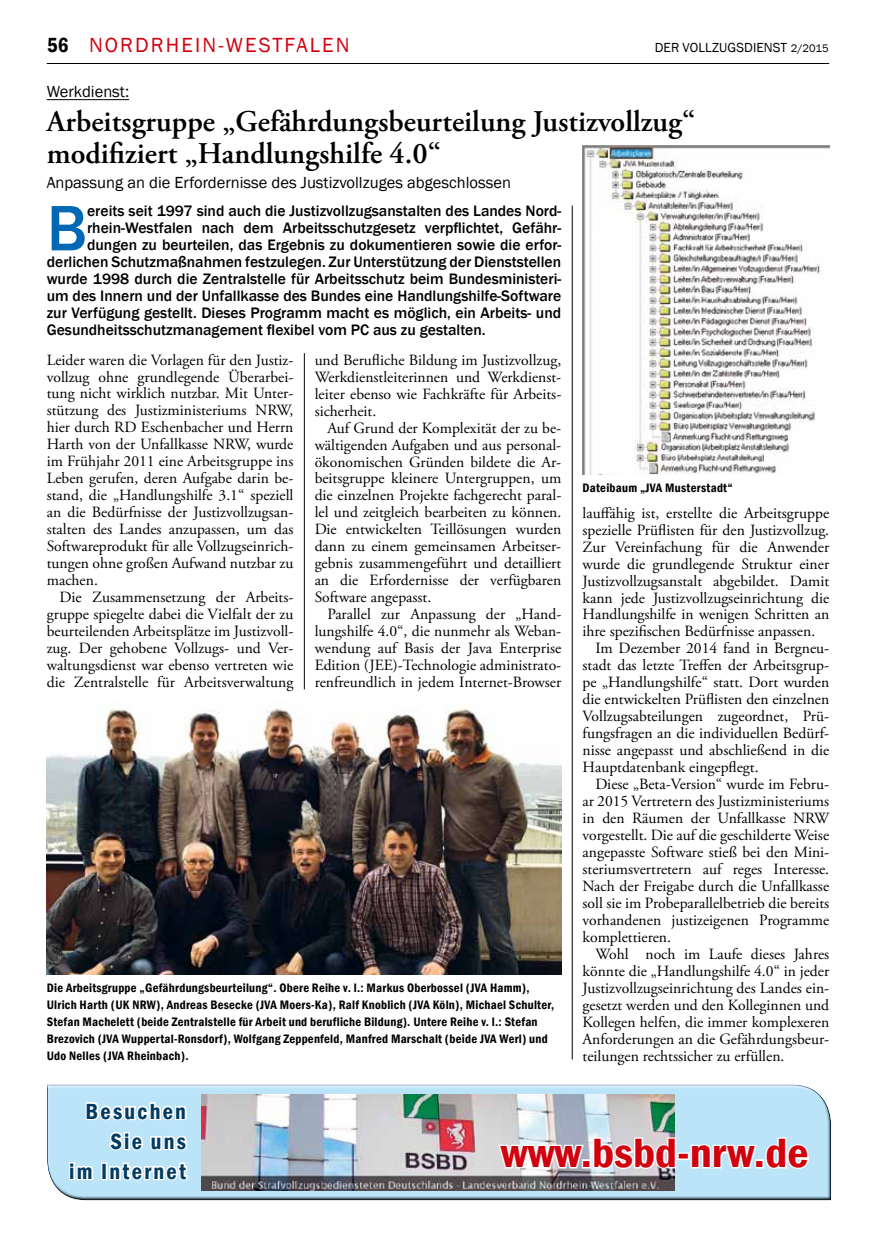
<style>
.page{position:relative;width:876px;height:1251px;background:#fff}
.page>*{position:absolute;margin:0;border:0;box-sizing:border-box;transform-origin:0 0}
.t1{font:500 66.45px "Franklin Gothic";color:#0068b5}
.t2{font:600 condensed 42px "Franklin Gothic";color:#d1010e;scale:1.1 1}
.t3{font:600 30px/31.5px "Adobe Garamond Pro";color:#000}
.t4{font:600 condensed 22.5px/30px "Franklin Gothic";letter-spacing:.1em;color:#023b62;text-align:right}
.t5{font:21px "Franklin Gothic";letter-spacing:.1em;color:#d1010e}
.t6{font:16.5px "Franklin Gothic";color:#000}
.t7{font:15.6px "Adobe Garamond Pro";color:#000}
.t8{font:500 15.6px "Franklin Gothic";color:#000}
.t9{font:13.5px "Franklin Gothic";letter-spacing:.005em;color:#000}
.t10{font:600 condensed 12.6px/17px "Franklin Gothic";letter-spacing:.02em;color:#000}
.s1{font-weight:600;font-stretch:condensed;color:#000}
.s2{font-size:11.25px}
</style>
<div class="page">
<hr style="left:47px;top:63px;width:782px;height:1px;background:#000">
<hr style="left:572px;top:205px;width:1px;height:854px;background:#000">
<hr style="left:304px;top:353px;width:1px;height:336px;background:#000">
<hr style="left:47px;top:99px;width:82px;height:1px;background:#000">
<div style="left:46px;top:1082px;width:782px;height:100px;background:#fff;opacity:.75"></div>
<div style="left:48px;top:1094px;width:784px;height:107px;background:#000;opacity:.75"></div>
<img style="left:201px;top:1094px;width:474px;height:96px">
<svg style="left:84px;top:1099px;width:104px;height:23px"></svg>
<svg style="left:107px;top:1130px;width:82px;height:22px"></svg>
<svg style="left:69px;top:1161px;width:26px;height:21px"></svg>
<div style="left:101px;top:1161px;width:6px;height:18px;border:3px solid #fff"></div>
<svg style="left:108px;top:1160px;width:81px;height:33px"></svg>
<svg style="left:497px;top:1137px;width:89px;height:36px"></svg>
<div style="left:582px;top:1158px;width:9px;height:10px;border:3px solid #fff"></div>
<svg style="left:592px;top:1135px;width:86px;height:35px"></svg>
<div style="left:677px;top:1152px;width:13px;height:7px;border:3px solid #fff"></div>
<svg style="left:689px;top:1135px;width:122px;height:38px"></svg>
<img style="left:583px;top:145px;width:246px;height:329px">
<img style="left:47px;top:708px;width:514px;height:266px">
<p class="t5" style="left:47px;top:32px;width:304px"><span class="s1">56</span> NORDRHEIN-WESTFALEN</p>
<p class="t9" style="left:655px;top:40px;width:175px">DER VOLLZUGSDIENST <span class="s2">2/2015</span></p>
<p class="t6" style="left:47px;top:81px;width:84px">Werkdienst:</p>
<p class="t3" style="left:47px;top:106px;width:650px">Arbeitsgruppe „Gefährdungsbeurteilung Justizvollzug“ modifiziert „Handlungshilfe 4.0“</p>
<p class="t6" style="left:47px;top:172px;width:466px">Anpassung an die Erfordernisse des Justizvollzuges abgeschlossen</p>
<p class="t1" style="left:47px;top:187px;width:42px">B</p>
<p class="t8" style="left:87px;top:201px;width:476px">ereits seit 1997 sind auch die Justizvollzugsanstalten des Landes Nord-</p>
<p class="t8" style="left:87px;top:218px;width:476px">rhein-Westfalen nach dem Arbeitsschutzgesetz verpflichtet, Gefähr-</p>
<p class="t8" style="left:87px;top:235px;width:476px">dungen zu beurteilen, das Ergebnis zu dokumentieren sowie die erfor-</p>
<p class="t8" style="left:47px;top:252px;width:516px">derlichen Schutzmaßnahmen festzulegen. Zur Unterstützung der Dienststellen</p>
<p class="t8" style="left:47px;top:269px;width:516px">wurde 1998 durch die Zentralstelle für Arbeitsschutz beim Bundesministeri-</p>
<p class="t8" style="left:47px;top:286px;width:516px">um des Innern und der Unfallkasse des Bundes eine Handlungshilfe-Software</p>
<p class="t8" style="left:47px;top:303px;width:516px">zur Verfügung gestellt. Dieses Programm macht es möglich, ein Arbeits- und</p>
<p class="t8" style="left:47px;top:320px;width:440px">Gesundheitsschutzmanagement flexibel vom PC aus zu gestalten.</p>
<p class="t7" style="left:47px;top:350px;width:248px">Leider waren die Vorlagen für den Justiz-</p>
<p class="t7" style="left:47px;top:367px;width:248px">vollzug ohne grundlegende Überarbei-</p>
<p class="t7" style="left:47px;top:384px;width:248px">tung nicht wirklich nutzbar. Mit Unter-</p>
<p class="t7" style="left:47px;top:401px;width:248px">stützung des Justizministeriums NRW,</p>
<p class="t7" style="left:47px;top:418px;width:248px">hier durch RD Eschenbacher und Herrn</p>
<p class="t7" style="left:47px;top:435px;width:248px">Harth von der Unfallkasse NRW, wurde</p>
<p class="t7" style="left:47px;top:452px;width:248px">im Frühjahr 2011 eine Arbeitsgruppe ins</p>
<p class="t7" style="left:47px;top:469px;width:248px">Leben gerufen, deren Aufgabe darin be-</p>
<p class="t7" style="left:47px;top:486px;width:248px">stand, die „Handlungshilfe 3.1“ speziell</p>
<p class="t7" style="left:47px;top:503px;width:248px">an die Bedürfnisse der Justizvollzugsan-</p>
<p class="t7" style="left:47px;top:520px;width:248px">stalten des Landes anzupassen, um das</p>
<p class="t7" style="left:47px;top:536px;width:248px">Softwareprodukt für alle Vollzugseinrich-</p>
<p class="t7" style="left:47px;top:553px;width:248px">tungen ohne großen Aufwand nutzbar zu</p>
<p class="t7" style="left:47px;top:570px;width:53px">machen.</p>
<p class="t7" style="left:60px;top:587px;width:235px">Die Zusammensetzung der Arbeits-</p>
<p class="t7" style="left:47px;top:604px;width:248px">gruppe spiegelte dabei die Vielfalt der zu</p>
<p class="t7" style="left:47px;top:621px;width:248px">beurteilenden Arbeitsplätze im Justizvoll-</p>
<p class="t7" style="left:47px;top:638px;width:248px">zug. Der gehobene Vollzugs- und Ver-</p>
<p class="t7" style="left:47px;top:655px;width:248px">waltungsdienst war ebenso vertreten wie</p>
<p class="t7" style="left:47px;top:672px;width:248px">die Zentralstelle für Arbeitsverwaltung</p>
<p class="t7" style="left:315px;top:350px;width:248px">und Berufliche Bildung im Justizvollzug,</p>
<p class="t7" style="left:315px;top:367px;width:248px">Werkdienstleiterinnen und Werkdienst-</p>
<p class="t7" style="left:315px;top:384px;width:248px">leiter ebenso wie Fachkräfte für Arbeits-</p>
<p class="t7" style="left:315px;top:401px;width:63px">sicherheit.</p>
<p class="t7" style="left:327px;top:418px;width:235px">Auf Grund der Komplexität der zu be-</p>
<p class="t7" style="left:315px;top:435px;width:248px">wältigenden Aufgaben und aus personal-</p>
<p class="t7" style="left:315px;top:452px;width:248px">ökonomischen Gründen bildete die Ar-</p>
<p class="t7" style="left:315px;top:469px;width:248px">beitsgruppe kleinere Untergruppen, um</p>
<p class="t7" style="left:315px;top:486px;width:248px">die einzelnen Projekte fachgerecht paral-</p>
<p class="t7" style="left:315px;top:503px;width:248px">lel und zeitgleich bearbeiten zu können.</p>
<p class="t7" style="left:315px;top:520px;width:248px">Die entwickelten Teillösungen wurden</p>
<p class="t7" style="left:315px;top:537px;width:248px">dann zu einem gemeinsamen Arbeitser-</p>
<p class="t7" style="left:315px;top:554px;width:248px">gebnis zusammengeführt und detailliert</p>
<p class="t7" style="left:315px;top:571px;width:248px">an die Erfordernisse der verfügbaren</p>
<p class="t7" style="left:315px;top:588px;width:118px">Software angepasst.</p>
<p class="t7" style="left:327px;top:604px;width:235px">Parallel zur Anpassung der „Hand-</p>
<p class="t7" style="left:315px;top:621px;width:248px">lungshilfe 4.0“, die nunmehr als Weban-</p>
<p class="t7" style="left:315px;top:638px;width:248px">wendung auf Basis der Java Enterprise</p>
<p class="t7" style="left:315px;top:655px;width:248px">Edition (JEE)-Technologie administrato-</p>
<p class="t7" style="left:315px;top:672px;width:248px">renfreundlich in jedem Internet-Browser</p>
<p class="t10" style="left:583px;top:479px;width:152px">Dateibaum „JVA Musterstadt“</p>
<p class="t7" style="left:583px;top:503px;width:248px">lauffähig ist, erstellte die Arbeitsgruppe</p>
<p class="t7" style="left:583px;top:520px;width:248px">spezielle Prüflisten für den Justizvollzug.</p>
<p class="t7" style="left:583px;top:537px;width:248px">Zur Vereinfachung für die Anwender</p>
<p class="t7" style="left:583px;top:554px;width:248px">wurde die grundlegende Struktur einer</p>
<p class="t7" style="left:583px;top:571px;width:248px">Justizvollzugsanstalt abgebildet. Damit</p>
<p class="t7" style="left:583px;top:588px;width:248px">kann jede Justizvollzugseinrichtung die</p>
<p class="t7" style="left:583px;top:605px;width:248px">Handlungshilfe in wenigen Schritten an</p>
<p class="t7" style="left:583px;top:622px;width:234px">ihre spezifischen Bedürfnisse anpassen.</p>
<p class="t7" style="left:595px;top:639px;width:235px">Im Dezember 2014 fand in Bergneu-</p>
<p class="t7" style="left:583px;top:656px;width:248px">stadt das letzte Treffen der Arbeitsgrup-</p>
<p class="t7" style="left:583px;top:673px;width:248px">pe „Handlungshilfe“ statt. Dort wurden</p>
<p class="t7" style="left:583px;top:690px;width:248px">die entwickelten Prüflisten den einzelnen</p>
<p class="t7" style="left:583px;top:706px;width:248px">Vollzugsabteilungen zugeordnet, Prü-</p>
<p class="t7" style="left:583px;top:723px;width:248px">fungsfragen an die individuellen Bedürf-</p>
<p class="t7" style="left:583px;top:740px;width:248px">nisse angepasst und abschließend in die</p>
<p class="t7" style="left:583px;top:757px;width:177px">Hauptdatenbank eingepflegt.</p>
<p class="t7" style="left:595px;top:774px;width:235px">Diese „Beta-Version“ wurde im Febru-</p>
<p class="t7" style="left:583px;top:791px;width:248px">ar 2015 Vertretern des Justizministeriums</p>
<p class="t7" style="left:583px;top:808px;width:248px">in den Räumen der Unfallkasse NRW</p>
<p class="t7" style="left:583px;top:825px;width:248px">vorgestellt. Die auf die geschilderte Weise</p>
<p class="t7" style="left:583px;top:842px;width:248px">angepasste Software stieß bei den Mini-</p>
<p class="t7" style="left:583px;top:859px;width:248px">steriumsvertretern auf reges Interesse.</p>
<p class="t7" style="left:583px;top:876px;width:248px">Nach der Freigabe durch die Unfallkasse</p>
<p class="t7" style="left:583px;top:893px;width:248px">soll sie im Probeparallelbetrieb die bereits</p>
<p class="t7" style="left:583px;top:910px;width:248px">vorhandenen justizeigenen Programme</p>
<p class="t7" style="left:583px;top:927px;width:90px">komplettieren.</p>
<p class="t7" style="left:595px;top:944px;width:235px">Wohl noch im Laufe dieses Jahres</p>
<p class="t7" style="left:583px;top:961px;width:248px">könnte die „Handlungshilfe 4.0“ in jeder</p>
<p class="t7" style="left:583px;top:978px;width:248px">Justizvollzugseinrichtung des Landes ein-</p>
<p class="t7" style="left:583px;top:995px;width:248px">gesetzt werden und den Kolleginnen und</p>
<p class="t7" style="left:583px;top:1012px;width:248px">Kollegen helfen, die immer komplexeren</p>
<p class="t7" style="left:583px;top:1029px;width:248px">Anforderungen an die Gefährdungsbeur-</p>
<p class="t7" style="left:583px;top:1046px;width:203px">teilungen rechtssicher zu erfüllen.</p>
<p class="t10" style="left:47px;top:979px;width:509px">Die Arbeitsgruppe „Gefährdungsbeurteilung“. Obere Reihe v. l.: Markus Oberbossel (JVA Hamm), Ulrich Harth (UK NRW), Andreas Besecke (JVA Moers-Ka), Ralf Knoblich (JVA Köln), Michael Schulter, Stefan Machelett (beide Zentralstelle für Arbeit und berufliche Bildung). Untere Reihe v. l.: Stefan Brezovich (JVA Wuppertal-Ronsdorf), Wolfgang Zeppenfeld, Manfred Marschalt (beide JVA Werl) und Udo Nelles (JVA Rheinbach).</p>
<p class="t4" style="left:69px;top:1095px;width:118px">Besuchen<br>Sie uns<br>im Internet</p>
<p class="t2" style="left:501px;top:1124px;width:281px">www.bsbd-nrw.de</p>
</div>
